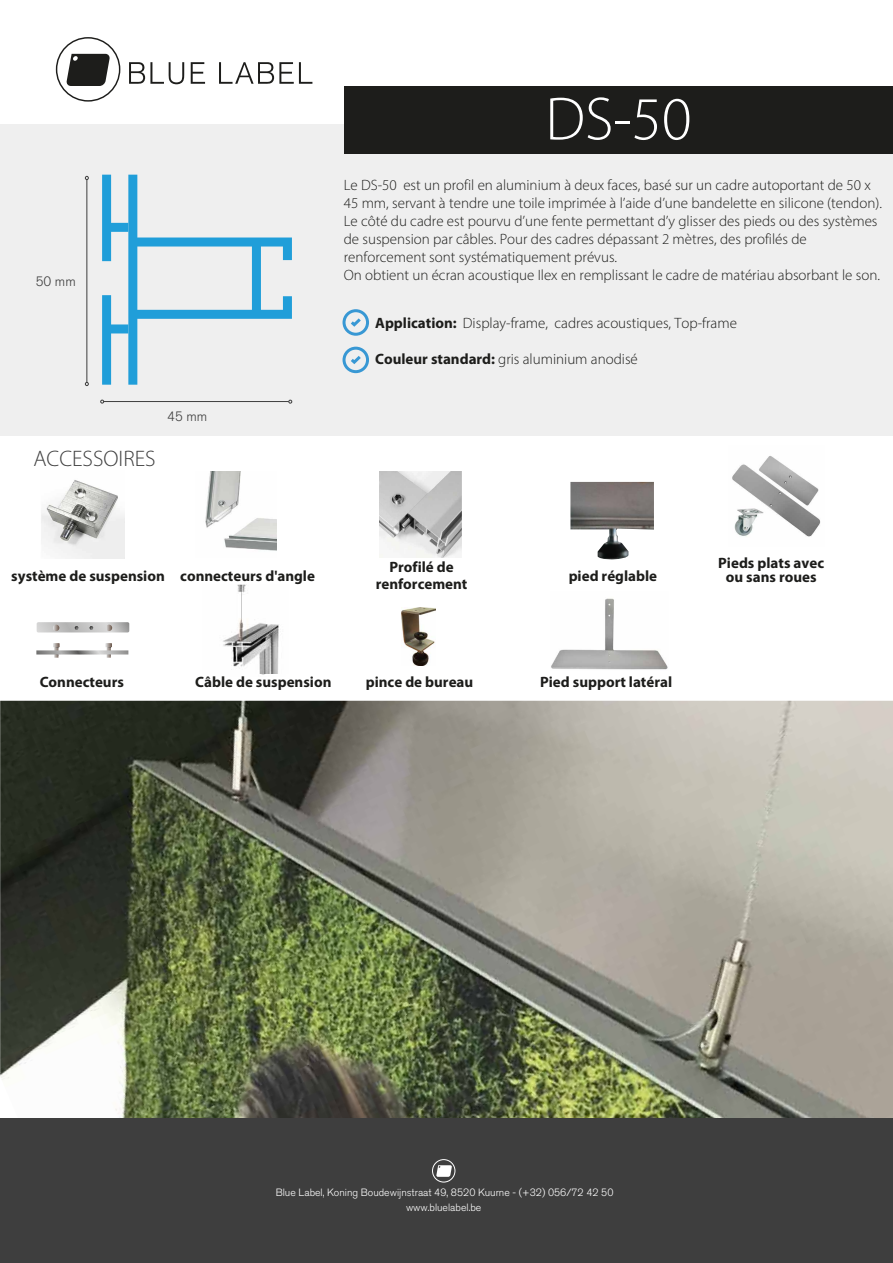
<style>
.page{position:relative;width:893px;height:1263px;background:#fff}
.page>*{position:absolute;margin:0;border:0;box-sizing:border-box;transform-origin:0 0}
.t1{font:300 61.35px "Myriad Pro";color:#fff}
.t2{font:300 22.5px "Myriad Pro";color:#3e3e3e}
.t3{font:300 15px/18px "Myriad Pro";color:#1d1d1b}
.t4{font:700 15px/14.4px "Myriad Pro";color:#1d1d1b;text-align:center}
.t5{font:300 13.5px "Akzidenz Grotesk BQ";color:#3e3e3e}
.t6{font:300 10.5px/15.8px "Akzidenz Grotesk BQ";color:#fff;text-align:center}
.s1{font-weight:700}
</style>
<div class="page">
<img style="left:205px;top:471px;width:71px;height:80px">
<img style="left:401px;top:607px;width:34px;height:58px">
<svg style="left:37px;top:622px;width:92px;height:10px"></svg>
<svg style="left:36px;top:643px;width:92px;height:15px"></svg>
<img style="left:41px;top:480px;width:84px;height:78px">
<img style="left:732px;top:456px;width:89px;height:81px">
<div style="left:0;top:124px;width:893px;height:312px;background:#efefef"></div>
<img style="left:0;top:701px;width:893px;height:417px">
<div style="left:344px;top:87px;width:549px;height:67px;background:#1d1d1b"></div>
<div style="left:343px;top:309px;width:26px;height:27px;border:3px solid #3898d4;border-radius:50%"></div>
<svg style="left:348px;top:315px;width:16px;height:14px"></svg>
<div style="left:343px;top:347px;width:26px;height:26px;border:3px solid #3898d4;border-radius:50%"></div>
<svg style="left:348px;top:353px;width:16px;height:11px"></svg>
<svg style="left:85px;top:382px;width:4px;height:4px"></svg>
<svg style="left:85px;top:176px;width:4px;height:4px"></svg>
<hr style="left:86px;top:179px;width:1px;height:204px;background:#3e3e3e">
<hr style="left:103px;top:401px;width:186px;height:1px;background:#3e3e3e">
<svg style="left:129px;top:62px;width:183px;height:22px"></svg>
<svg style="left:56px;top:37px;width:64px;height:65px"></svg>
<div style="left:0;top:1118px;width:893px;height:145px;background:#3e3e3e"></div>
<div style="left:432px;top:1159px;width:23px;height:23px;border:1px solid #fff;border-radius:50%"></div>
<svg style="left:436px;top:1165px;width:16px;height:12px"></svg>
<img style="left:551px;top:598px;width:117px;height:72px">
<svg style="left:102px;top:175px;width:190px;height:210px"></svg>
<img style="left:223px;top:584px;width:56px;height:90px">
<img style="left:570px;top:482px;width:84px;height:78px">
<img style="left:380px;top:472px;width:82px;height:85px">
<p class="t5" style="left:36px;top:274px;width:42px">50 mm</p>
<h2 class="t2" style="left:33px;top:446px;width:124px">ACCESSOIRES</h2>
<p class="t5" style="left:167px;top:408px;width:42px">45 mm</p>
<h1 class="t1" style="left:545px;top:85px;width:148px">DS-50</h1>
<p class="t3" style="left:344px;top:176px;width:540px">Le DS-50 est un profil en aluminium à deux faces, basé sur un cadre autoportant de 50 x 45 mm, servant à tendre une toile imprimée à l’aide d’une bandelette en silicone (tendon).<br>Le côté du cadre est pourvu d’une fente permettant d’y glisser des pieds ou des systèmes de suspension par câbles. Pour des cadres dépassant 2 mètres, des profilés de renforcement sont systématiquement prévus.<br>On obtient un écran acoustique Ilex en remplissant le cadre de matériau absorbant le son.</p>
<p class="t3" style="left:375px;top:315px;width:363px"><span class="s1">Application:</span> Display-frame, cadres acoustiques, Top-frame</p>
<p class="t3" style="left:375px;top:350px;width:264px"><span class="s1">Couleur standard:</span> gris aluminium anodisé</p>
<p class="t4" style="left:11px;top:568px;width:305px">système de suspension connecteurs d'angle</p>
<p class="t4" style="left:376px;top:558px;width:93px;line-height:17.2px">Profilé de renforcement</p>
<p class="t4" style="left:569px;top:568px;width:90px">pied réglable</p>
<p class="t4" style="left:718px;top:555px;width:107px">Pieds plats avec ou sans roues</p>
<p class="t4" style="left:40px;top:675px;width:86px">Connecteurs</p>
<p class="t4" style="left:195px;top:675px;width:138px">Câble de suspension</p>
<p class="t4" style="left:366px;top:675px;width:109px">pince de bureau</p>
<p class="t4" style="left:540px;top:675px;width:134px">Pied support latéral</p>
<p class="t6" style="left:276px;top:1184px;width:339px">Blue Label, Koning Boudewijnstraat 49, 8520 Kuurne - (+32) 056/72 42 50 www.bluelabel.be</p>
</div>
